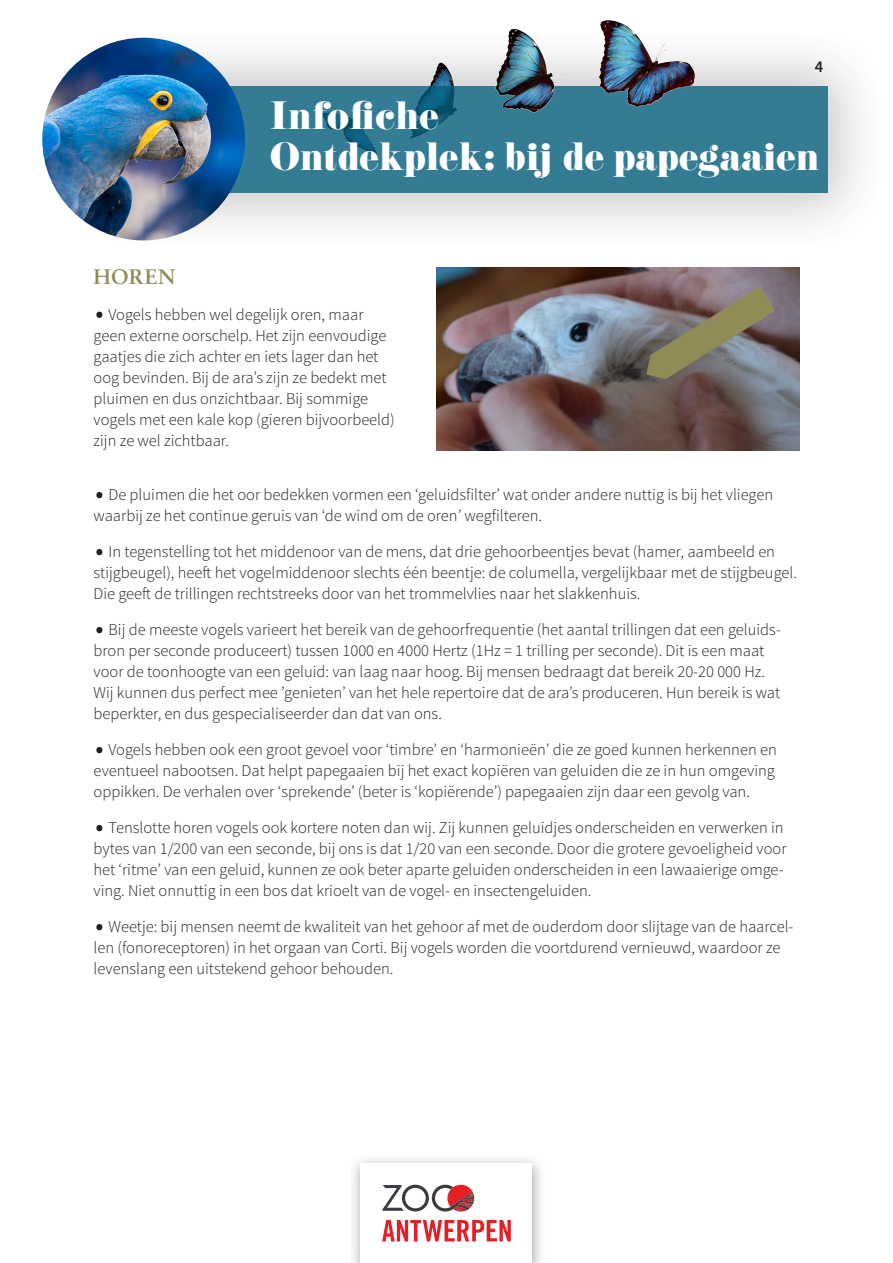
<style>
.page{position:relative;width:893px;height:1263px;background:#fff}
.page>*{position:absolute;margin:0;border:0;box-sizing:border-box;transform-origin:0 0}
.t1{font:66px "Source Sans Pro";color:#231f20}
.t2{font:34.5px/40.7px "Eloquent JF Regular Pro";letter-spacing:.01em;color:#fff}
.t3{font:700 21px "Sabon LT";letter-spacing:.02em;color:#908c57}
.t4{font:300 16.5px/21px "Source Sans Pro";color:#231f20}
.t5{font:600 16.5px "Source Sans Pro";color:#231f20}
</style>
<div class="page">
<div style="left:61px;top:23px;width:830px;height:232px;background:#231f20;opacity:.32"></div>
<svg style="left:230px;top:86px;width:598px;height:106px;background:#307990"></svg>
<img style="left:455px;top:20px;width:282px;height:181px">
<div style="left:347px;top:1154px;width:199px;height:109px;background:#231f20;opacity:.37"></div>
<div style="left:361px;top:1163px;width:171px;height:100px;background:#fff"></div>
<svg style="left:382px;top:1220px;width:129px;height:21px"></svg>
<svg style="left:382px;top:1185px;width:92px;height:26px"></svg>
<img style="left:42px;top:38px;width:203px;height:202px;border-radius:101px">
<img style="left:436px;top:268px;width:363px;height:183px">
<svg style="left:646px;top:286px;width:129px;height:93px;background:#80786b"></svg>
<p class="t5" style="left:815px;top:56px;width:10px">4</p>
<h2 class="t2" style="left:270px;top:97px;width:551px">Infofiche<br>Ontdekplek: bij de papegaaien</h2>
<p class="t3" style="left:94px;top:264px;width:84px">HOREN</p>
<p class="t1" style="left:94px;top:272px;width:13px">.</p>
<p class="t4" style="left:94px;top:304px;width:303px;text-indent:15px">Vogels hebben wel degelijk oren, maar geen externe oorschelp. Het zijn eenvoudige gaatjes die zich achter en iets lager dan het oog bevinden. Bij de ara’s zijn ze bedekt met pluimen en dus onzichtbaar. Bij sommige vogels met een kale kop (gieren bijvoorbeeld) zijn ze wel zichtbaar.</p>
<p class="t4" style="left:94px;top:484px;width:681px;text-indent:15px">De pluimen die het oor bedekken vormen een ‘geluidsfilter’ wat onder andere nuttig is bij het vliegen waarbij ze het continue geruis van ‘de wind om de oren’ wegfilteren.</p>
<p class="t1" style="left:94px;top:509px;width:13px">.</p>
<p class="t4" style="left:109px;top:541px;width:668px">In tegenstelling tot het middenoor van de mens, dat drie gehoorbeentjes bevat (hamer, aambeeld en</p>
<p class="t4" style="left:94px;top:562px;width:705px">stijgbeugel), heeft het vogelmiddenoor slechts één beentje: de columella, vergelijkbaar met de stijgbeugel.<br>Die geeft de trillingen rechtstreeks door van het trommelvlies naar het slakkenhuis.</p>
<p class="t1" style="left:94px;top:587px;width:13px">.</p>
<p class="t1" style="left:94px;top:452px;width:13px">.</p>
<p class="t4" style="left:94px;top:619px;width:689px;text-indent:15px">Bij de meeste vogels varieert het bereik van de gehoorfrequentie (het aantal trillingen dat een geluids&shy;bron per seconde produceert) tussen 1000 en 4000 Hertz (1Hz = 1 trilling per seconde). Dit is een maat voor de toonhoogte van een geluid: van laag naar hoog. Bij mensen bedraagt dat bereik 20-20 000 Hz.<br>Wij kunnen dus perfect mee ’genieten’ van het hele repertoire dat de ara’s produceren. Hun bereik is wat beperkter, en dus gespecialiseerder dan dat van ons.</p>
<p class="t1" style="left:94px;top:707px;width:13px">.</p>
<p class="t4" style="left:94px;top:739px;width:685px;text-align:justify;text-indent:15px">Vogels hebben ook een groot gevoel voor ‘timbre’ en ‘harmonieën’ die ze goed kunnen herkennen en eventueel nabootsen. Dat helpt papegaaien bij het exact kopiëren van geluiden die ze in hun omgeving oppikken. De verhalen over ‘sprekende’ (beter is ‘kopiërende’) papegaaien zijn daar een gevolg van.</p>
<p class="t1" style="left:94px;top:785px;width:13px">.</p>
<p class="t4" style="left:94px;top:817px;width:695px;text-indent:15px">Tenslotte horen vogels ook kortere noten dan wij. Zij kunnen geluidjes onderscheiden en verwerken in bytes van 1/200 van een seconde, bij ons is dat 1/20 van een seconde. Door die grotere gevoeligheid voor het ‘ritme’ van een geluid, kunnen ze ook beter aparte geluiden onderscheiden in een lawaaierige omge&shy;ving. Niet onnuttig in een bos dat krioelt van de vogel- en insectengeluiden.</p>
<p class="t1" style="left:94px;top:884px;width:13px">.</p>
<p class="t4" style="left:94px;top:916px;width:701px;text-indent:15px">Weetje: bij mensen neemt de kwaliteit van het gehoor af met de ouderdom door slijtage van de haarcel&shy;len (fonoreceptoren) in het orgaan van Corti. Bij vogels worden die voortdurend vernieuwd, waardoor ze levenslang een uitstekend gehoor behouden.</p>
</div>
